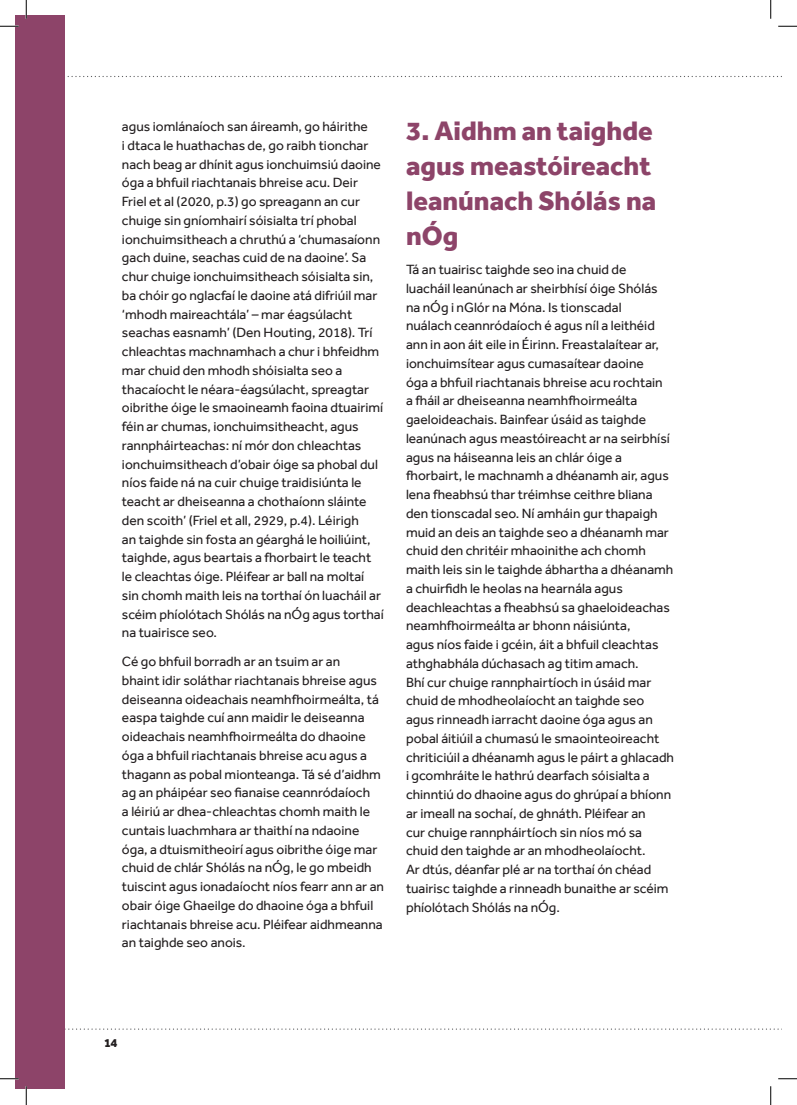
<style>
.page{position:relative;width:797px;height:1105px;background:#fff}
.page>*{position:absolute;margin:0;border:0;box-sizing:border-box;transform-origin:0 0}
.Footnote_text{font:800 27.5px/35px "Effra";color:#8d4469}
.Body{font:13.75px/18.8px "Effra";color:#231f20}
.Footnote_text-2{font:13.75px/18.8px "Effra";color:#231f20}
.t1{font:800 12.5px "Effra";color:#231f20}
</style>
<div class="page">
<svg style="left:65px;top:1028px;width:714px;height:2px"></svg>
<svg style="left:67px;top:76px;width:714px;height:1px"></svg>
<div style="left:16px;top:16px;width:49px;height:1073px;background:#8d4469"></div>
<svg style="left:0;top:25px;width:19px;height:2px"></svg>
<svg style="left:778px;top:25px;width:19px;height:2px"></svg>
<svg style="left:0;top:1078px;width:19px;height:1px"></svg>
<svg style="left:778px;top:1078px;width:19px;height:1px"></svg>
<svg style="left:25px;top:0;width:2px;height:19px"></svg>
<svg style="left:25px;top:1086px;width:2px;height:19px"></svg>
<svg style="left:770px;top:0;width:1px;height:19px"></svg>
<svg style="left:770px;top:1086px;width:1px;height:19px"></svg>
<p class="Body" style="left:122px;top:117px;width:263px">agus iomlánaíoch san áireamh, go háirithe<br>i dtaca le huathachas de, go raibh tionchar nach beag ar dhínit agus ionchuimsiú daoine óga a bhfuil riachtanais bhreise acu. Deir Friel et al (2020, p.3) go spreagann an cur chuige sin gníomhairí sóisialta trí phobal ionchuimsitheach a chruthú a ‘chumasaíonn gach duine, seachas cuid de na daoine’. Sa chur chuige ionchuimsitheach sóisialta sin, ba chóir go nglacfaí le daoine atá difriúil mar ‘mhodh maireachtála’ – mar éagsúlacht seachas easnamh’ (Den Houting, 2018). Trí chleachtas machnamhach a chur i bhfeidhm mar chuid den mhodh shóisialta seo a thacaíocht le néara-éagsúlacht, spreagtar oibrithe óige le smaoineamh faoina dtuairimí féin ar chumas, ionchuimsitheacht, agus rannpháirteachas: ní mór don chleachtas ionchuimsitheach d’obair óige sa phobal dul níos faide ná na cuir chuige traidisiúnta le teacht ar dheiseanna a chothaíonn sláinte den scoith’ (Friel et all, 2929, p.4). Léirigh<br>an taighde sin fosta an géarghá le hoiliúint, taighde, agus beartais a fhorbairt le teacht le cleachtas óige. Pléifear ar ball na moltaí sin chomh maith leis na torthaí ón luacháil ar scéim phíolótach Shólás na nÓg agus torthaí na tuairisce seo.</p>
<p class="Body" style="left:122px;top:652px;width:264px">Cé go bhfuil borradh ar an tsuim ar an<br>bhaint idir soláthar riachtanais bhreise agus deiseanna oideachais neamhfhoirmeálta, tá easpa taighde cuí ann maidir le deiseanna oideachais neamhfhoirmeálta do dhaoine óga a bhfuil riachtanais bhreise acu agus a thagann as pobal mionteanga. Tá sé d’aidhm ag an pháipéar seo fianaise ceannródaíoch<br>a léiriú ar dhea-chleachtas chomh maith le cuntais luachmhara ar thaithí na ndaoine óga, a dtuismitheoirí agus oibrithe óige mar chuid de chlár Shólás na nÓg, le go mbeidh tuiscint agus ionadaíocht níos fearr ann ar an obair óige Ghaeilge do dhaoine óga a bhfuil riachtanais bhreise acu. Pléifear aidhmeanna an taighde seo anois.</p>
<p class="Footnote_text" style="left:406px;top:113px;width:252px">3. Aidhm an taighde agus meastóireacht leanúnach Shólás na nÓg</p>
<p class="Footnote_text-2" style="left:406px;top:260px;width:269px">Tá an tuairisc taighde seo ina chuid de luacháil leanúnach ar sheirbhísí óige Shólás na nÓg i nGlór na Móna. Is tionscadal<br>nuálach ceannródaíoch é agus níl a leithéid ann in aon áit eile in Éirinn. Freastalaítear ar, ionchuimsítear agus cumasaítear daoine<br>óga a bhfuil riachtanais bhreise acu rochtain<br>a fháil ar dheiseanna neamhfhoirmeálta gaeloideachais. Bainfear úsáid as taighde leanúnach agus meastóireacht ar na seirbhísí agus na háiseanna leis an chlár óige a fhorbairt, le machnamh a dhéanamh air, agus lena fheabhsú thar tréimhse ceithre bliana den tionscadal seo. Ní amháin gur thapaigh muid an deis an taighde seo a dhéanamh mar chuid den chritéir mhaoinithe ach chomh maith leis sin le taighde ábhartha a dhéanamh a chuirfidh le heolas na hearnála agus deachleachtas a fheabhsú sa ghaeloideachas neamhfhoirmeálta ar bhonn náisiúnta,<br>agus níos faide i gcéin, áit a bhfuil cleachtas athghabhála dúchasach ag titim amach.<br>Bhí cur chuige rannphairtíoch in úsáid mar chuid de mhodheolaíocht an taighde seo agus rinneadh iarracht daoine óga agus an pobal áitiúil a chumasú le smaointeoireacht chriticiúil a dhéanamh agus le páirt a ghlacadh i gcomhráite le hathrú dearfach sóisialta a chinntiú do dhaoine agus do ghrúpaí a bhíonn ar imeall na sochaí, de ghnáth. Pléifear an<br>cur chuige rannpháirtíoch sin níos mó sa chuid den taighde ar an mhodheolaíocht.<br>Ar dtús, déanfar plé ar na torthaí ón chéad tuairisc taighde a rinneadh bunaithe ar scéim phíolótach Shólás na nÓg.</p>
<p class="t1" style="left:104px;top:1035px;width:15px">14</p>
</div>
